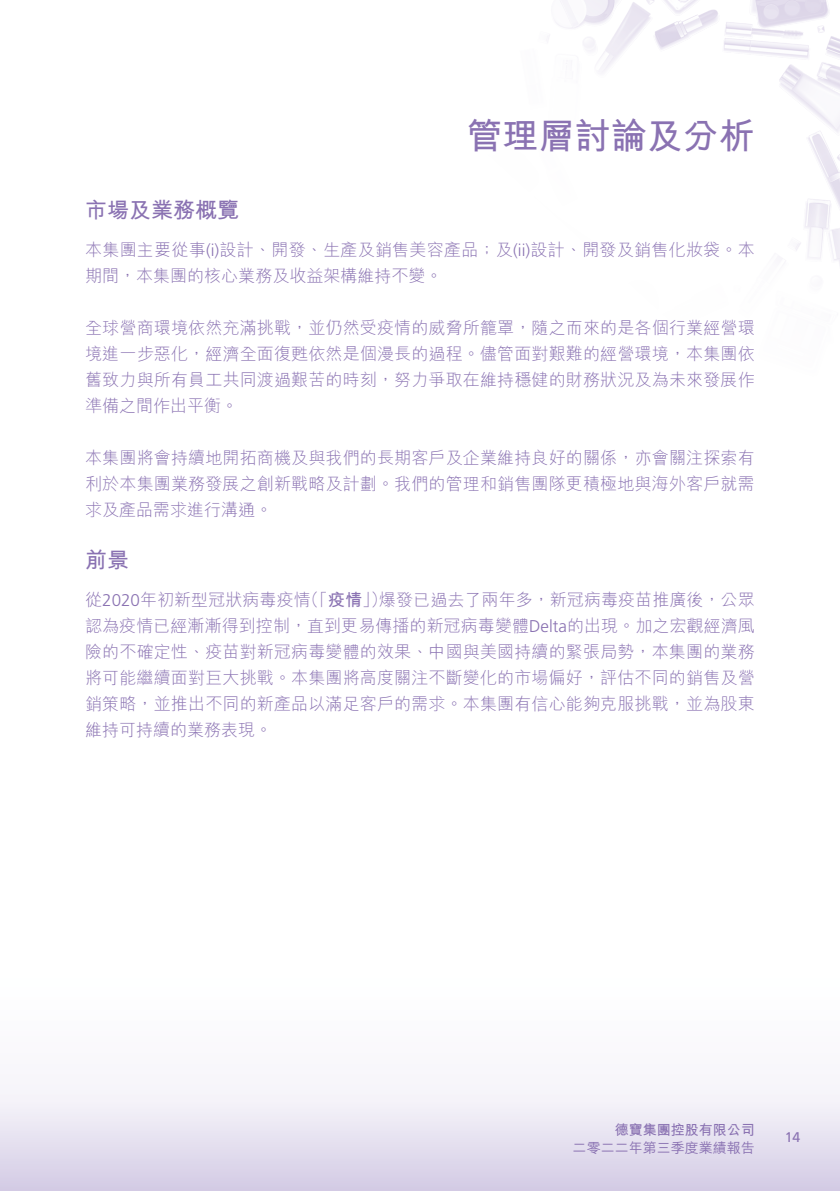
<style>
.page{position:relative;width:840px;height:1191px;background:#fff}
.page>*{position:absolute;margin:0;border:0;box-sizing:border-box;transform-origin:0 0}
.t1{font:700 36px "M Hei HK";color:#8a72b2}
.t2{font:700 22px "M Hei HK";color:#8a72b2}
.t3{font:300 17px/26px "M Hei HK";letter-spacing:.01em;color:#8a72b2;text-align:justify}
.t4{font:500 14px "M Hei HK";color:#8a72b2}
.t5{font:700 14px "M Hei HK";color:#8a72b2}
.t6{font:14px "Frutiger LT Std";color:#8a72b2}
.s1{font-family:"Frutiger LT Std"}
.s2{font-weight:700}
</style>
<div class="page">
<svg style="left:548px;top:0;width:291px;height:261px"></svg>
<div style="left:0;top:968px;width:839px;height:223px;background:linear-gradient(to bottom,#fff,#dcd6ea)"></div>
<h1 class="t1" style="left:466px;top:109px;width:289px">管理層討論及分析</h1>
<p class="t2" style="left:85px;top:194px;width:155px">市場及業務概覽</p>
<p class="t3" style="left:85px;top:237px;width:670px">本集團主要從事<span class="s1">(i)</span>設計、開發、生產及銷售美容產品；及<span class="s1">(ii)</span>設計、開發及銷售化妝袋。本期間，本集團的核心業務及收益架構維持不變。</p>
<p class="t3" style="left:85px;top:315px;width:670px">全球營商環境依然充滿挑戰，並仍然受疫情的威脅所籠罩，隨之而來的是各個行業經營環境進一步惡化，經濟全面復甦依然是個漫長的過程。儘管面對艱難的經營環境，本集團依舊致力與所有員工共同渡過艱苦的時刻，努力爭取在維持穩健的財務狀況及為未來發展作準備之間作出平衡。</p>
<p class="t3" style="left:85px;top:445px;width:670px">本集團將會持續地開拓商機及與我們的長期客戶及企業維持良好的關係，亦會關注探索有利於本集團業務發展之創新戰略及計劃。我們的管理和銷售團隊更積極地與海外客戶就需求及產品需求進行溝通。</p>
<p class="t2" style="left:85px;top:543px;width:45px">前景</p>
<p class="t3" style="left:85px;top:586px;width:670px">從<span class="s1">2020</span>年初新型冠狀病毒疫情（「<span class="s2">疫情</span>」）爆發已過去了兩年多，新冠病毒疫苗推廣後，公眾認為疫情已經漸漸得到控制，直到更易傳播的新冠病毒變體<span class="s1">Delta</span>的出現。加之宏觀經濟風險的不確定性、疫苗對新冠病毒變體的效果、中國與美國持續的緊張局勢，本集團的業務將可能繼續面對巨大挑戰。本集團將高度關注不斷變化的市場偏好，評估不同的銷售及營銷策略，並推出不同的新產品以滿足客戶的需求。本集團有信心能夠克服挑戰，並為股東維持可持續的業務表現。</p>
<p class="t5" style="left:614px;top:1120px;width:141px">德寶集團控股有限公司</p>
<p class="t4" style="left:572px;top:1138px;width:183px">二零二二年第三季度業績報告</p>
<p class="t6" style="left:784px;top:1128px;width:17px">14</p>
</div>
